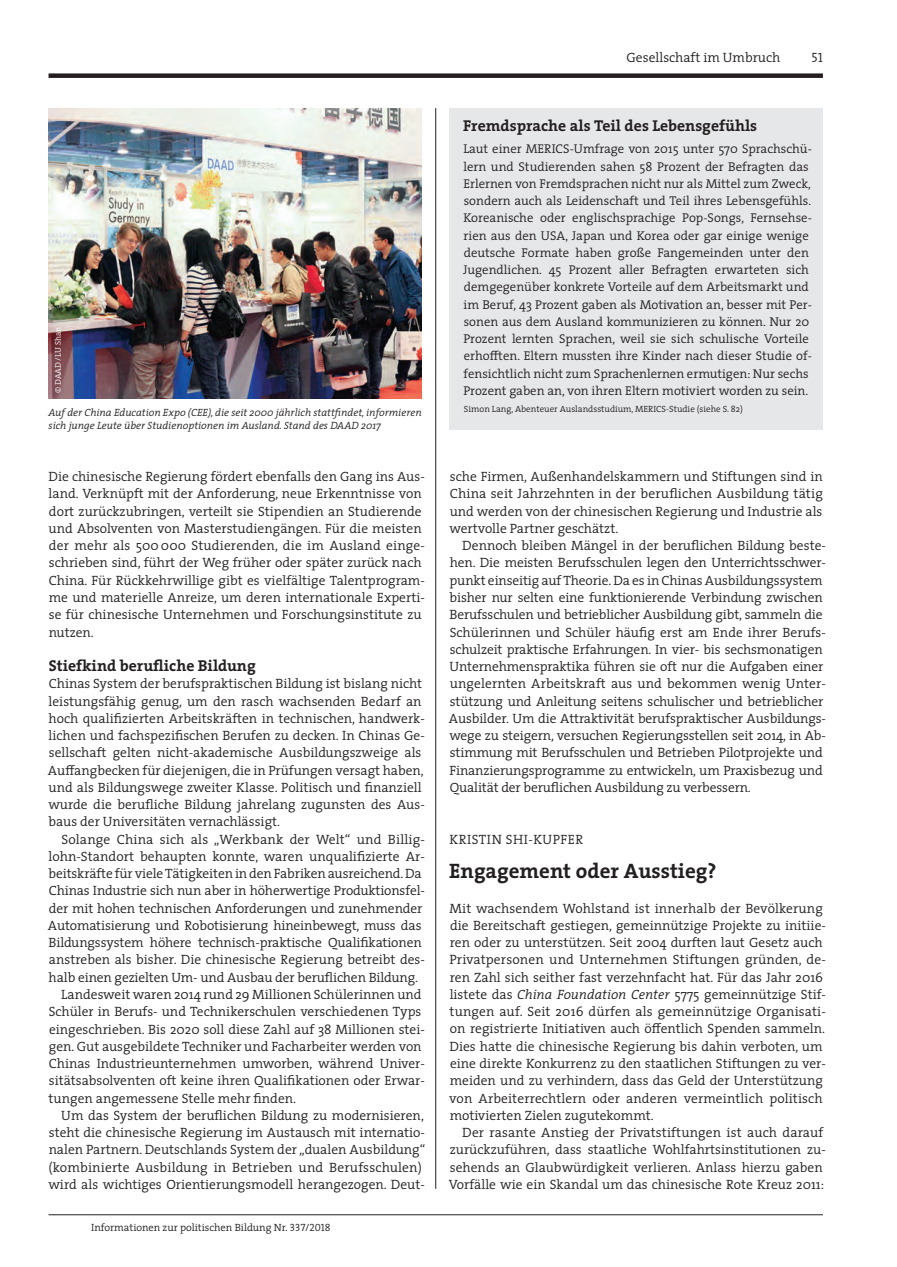
<style>
.page{position:relative;width:897px;height:1267px;background:#fff}
.page>*{position:absolute;margin:0;border:0;box-sizing:border-box;transform-origin:0 0}
.t1{font:700 21px "The Serif";color:#231f20}
.t2{font:700 15.75px "The Serif";color:#231f20}
.t3{font:300 13.5px/17.2px "The Serif";color:#231f20}
.t4{font:13.5px "The Serif Semi Light Caps";letter-spacing:.035em;color:#231f20}
.t5{font:300 12.75px/17.2px "The Serif";color:#231f20}
.t6{font:italic 300 10.5px/13.5px "The Serif";color:#231f20}
.t7{font:300 10.5px "The Serif";color:#231f20}
.t8{font:300 9px "The Serif";color:#231f20}
.t9{font:300 8.25px "The Serif";color:#fff}
.s1{font-family:"The Serif Semi Light Caps";font-weight:400}
.s2{font-style:italic}
</style>
<div class="page">
<div style="left:49px;top:73px;width:773px;height:5px;background:#231f20"></div>
<hr style="left:49px;top:1214px;width:773px;height:1px;background:#231f20">
<div style="left:449px;top:108px;width:373px;height:321px;background:#e6e7e9"></div>
<img style="left:49px;top:108px;width:373px;height:291px">
<hr style="left:435px;top:108px;width:1px;height:1080px;background:#231f20">
<p class="t9" style="left:51px;top:392px;width:68px;rotate:-90deg">© DAAD L/ U Shan</p>
<p class="t6" style="left:49px;top:405px;width:375px">Auf der China Education Expo (CEE), die seit 2000 jährlich stattfindet, informieren sich junge Leute über Studienoptionen im Ausland. Stand des DAAD 2017</p>
<p class="t3" style="left:49px;top:467px;width:378px">Die chinesische Regierung fördert ebenfalls den Gang ins Aus&shy;land. Verknüpft mit der Anforderung, neue Erkenntnisse von dort zurückzubringen, verteilt sie Stipendien an Studierende und Absolventen von Masterstudiengängen. Für die meisten der mehr als 500 000 Studierenden, die im Ausland einge&shy;schrieben sind, führt der Weg früher oder später zurück nach China. Für Rückkehrwillige gibt es vielfältige Talentprogram&shy;me und materielle Anreize, um deren internationale Experti&shy;se für chinesische Unternehmen und Forschungsinstitute zu nutzen.</p>
<h3 class="t2" style="left:49px;top:652px;width:208px">Stiefkind berufliche Bildung</h3>
<p class="t3" style="left:48px;top:674px;width:378px">Chinas System der berufspraktischen Bildung ist bislang nicht leistungsfähig genug, um den rasch wachsenden Bedarf an hoch qualifizierten Arbeitskräften in technischen, handwerk&shy;lichen und fachspezifischen Berufen zu decken. In Chinas Ge&shy;sellschaft gelten nicht-akademische Ausbildungszweige als Auffangbecken für diejenigen, die in Prüfungen versagt haben, und als Bildungswege zweiter Klasse. Politisch und finanziell wurde die berufliche Bildung jahrelang zugunsten des Aus&shy;baus der Universitäten vernachlässigt.</p>
<p class="t3" style="left:48px;top:830px;width:378px;text-indent:14px">Solange China sich als „Werkbank der Welt“ und Billig&shy;lohn-Standort behaupten konnte, waren unqualifizierte Ar&shy;beitskräfte für viele Tätigkeiten in den Fabriken ausreichend. Da Chinas Industrie sich nun aber in höherwertige Produktionsfel&shy;der mit hohen technischen Anforderungen und zunehmender Automatisierung und Robotisierung hineinbewegt, muss das Bildungssystem höhere technisch-praktische Qualifikationen anstreben als bisher. Die chinesische Regierung betreibt des&shy;halb einen gezielten Um- und Ausbau der beruflichen Bildung.</p>
<p class="t3" style="left:49px;top:985px;width:378px;text-indent:13px">Landesweit waren 2014 rund 29 Millionen Schülerinnen und Schüler in Berufs- und Technikerschulen verschiedenen Typs eingeschrieben. Bis 2020 soll diese Zahl auf 38 Millionen stei&shy;gen. Gut ausgebildete Techniker und Facharbeiter werden von Chinas Industrieunternehmen umworben, während Univer&shy;sitätsabsolventen oft keine ihren Qualifikationen oder Erwar&shy;tungen angemessene Stelle mehr finden.</p>
<p class="t3" style="left:48px;top:1106px;width:378px;text-indent:13px">Um das System der beruflichen Bildung zu modernisieren, steht die chinesische Regierung im Austausch mit internatio&shy;nalen Partnern. Deutschlands System der „dualen Ausbildung“ (kombinierte Ausbildung in Betrieben und Berufsschulen) wird als wichtiges Orientierungsmodell herangezogen. Deut-</p>
<p class="t7" style="left:91px;top:1218px;width:241px">Informationen zur politischen Bildung Nr. <span class="s1">337/2018</span></p>
<p class="t3" style="left:626px;top:48px;width:155px">Gesellschaft im Umbruch</p>
<p class="t4" style="left:811px;top:46px;width:13px">51</p>
<h4 class="t2" style="left:463px;top:113px;width:295px">Fremdsprache als Teil des Lebensgefühls</h4>
<p class="t5" style="left:463px;top:140px;width:350px">Laut einer MERICS-Umfrage von 2015 unter 570 Sprachschü&shy;lern und Studierenden sahen 58 Prozent der Befragten das Erlernen von Fremdsprachen nicht nur als Mittel zum Zweck, sondern auch als Leidenschaft und Teil ihres Lebensgefühls.<br>Koreanische oder englischsprachige Pop-Songs, Fernsehse&shy;rien aus den USA, Japan und Korea oder gar einige wenige deutsche Formate haben große Fangemeinden unter den Jugendlichen. 45 Prozent aller Befragten erwarteten sich demgegenüber konkrete Vorteile auf dem Arbeitsmarkt und im Beruf, 43 Prozent gaben als Motivation an, besser mit Per&shy;sonen aus dem Ausland kommunizieren zu können. Nur 20<br>Prozent lernten Sprachen, weil sie sich schulische Vorteile erhofften. Eltern mussten ihre Kinder nach dieser Studie of&shy;fensichtlich nicht zum Sprachenlernen ermutigen: Nur sechs Prozent gaben an, von ihren Eltern motiviert worden zu sein.</p>
<p class="t8" style="left:464px;top:401px;width:280px">Simon Lang, Abenteuer Auslandsstudium, MERICS-Studie (siehe S. 82)</p>
<p class="t3" style="left:449px;top:467px;width:375px;text-align:justify">sche Firmen, Außenhandelskammern und Stiftungen sind in China seit Jahrzehnten in der beruflichen Ausbildung tätig und werden von der chinesischen Regierung und Industrie als wertvolle Partner geschätzt.</p>
<p class="t3" style="left:449px;top:536px;width:378px;text-indent:13px">Dennoch bleiben Mängel in der beruflichen Bildung beste&shy;hen. Die meisten Berufsschulen legen den Unterrichtsschwer&shy;punkt einseitig auf Theorie. Da es in Chinas Ausbildungssystem bisher nur selten eine funktionierende Verbindung zwischen Berufsschulen und betrieblicher Ausbildung gibt, sammeln die Schülerinnen und Schüler häufig erst am Ende ihrer Berufs&shy;schulzeit praktische Erfahrungen. In vier- bis sechsmonatigen Unternehmenspraktika führen sie oft nur die Aufgaben einer ungelernten Arbeitskraft aus und bekommen wenig Unter&shy;stützung und Anleitung seitens schulischer und betrieblicher Ausbilder. Um die Attraktivität berufspraktischer Ausbildungs&shy;wege zu steigern, versuchen Regierungsstellen seit 2014, in Ab&shy;stimmung mit Berufsschulen und Betrieben Pilotprojekte und Finanzierungsprogramme zu entwickeln, um Praxisbezug und Qualität der beruflichen Ausbildung zu verbessern.</p>
<p class="t4" style="left:449px;top:827px;width:135px">KRISTIN SHI-KUPFER</p>
<h2 class="t1" style="left:449px;top:853px;width:269px">Engagement oder Ausstieg?</h2>
<p class="t3" style="left:449px;top:899px;width:378px">Mit wachsendem Wohlstand ist innerhalb der Bevölkerung die Bereitschaft gestiegen, gemeinnützige Projekte zu initiie&shy;ren oder zu unterstützen. Seit 2004 durften laut Gesetz auch Privatpersonen und Unternehmen Stiftungen gründen, de&shy;ren Zahl sich seither fast verzehnfacht hat. Für das Jahr 2016 listete das <span class="s2">China Foundation Center</span> 5775 gemeinnützige Stif&shy;tungen auf. Seit 2016 dürfen als gemeinnützige Organisati&shy;on registrierte Initiativen auch öffentlich Spenden sammeln.<br>Dies hatte die chinesische Regierung bis dahin verboten, um eine direkte Konkurrenz zu den staatlichen Stiftungen zu ver&shy;meiden und zu verhindern, dass das Geld der Unterstützung von Arbeiterrechtlern oder anderen vermeintlich politisch motivierten Zielen zugutekommt.</p>
<p class="t3" style="left:449px;top:1123px;width:378px;text-indent:13px">Der rasante Anstieg der Privatstiftungen ist auch darauf zurückzuführen, dass staatliche Wohlfahrtsinstitutionen zu&shy;sehends an Glaubwürdigkeit verlieren. Anlass hierzu gaben Vorfälle wie ein Skandal um das chinesische Rote Kreuz 2011:</p>
</div>
